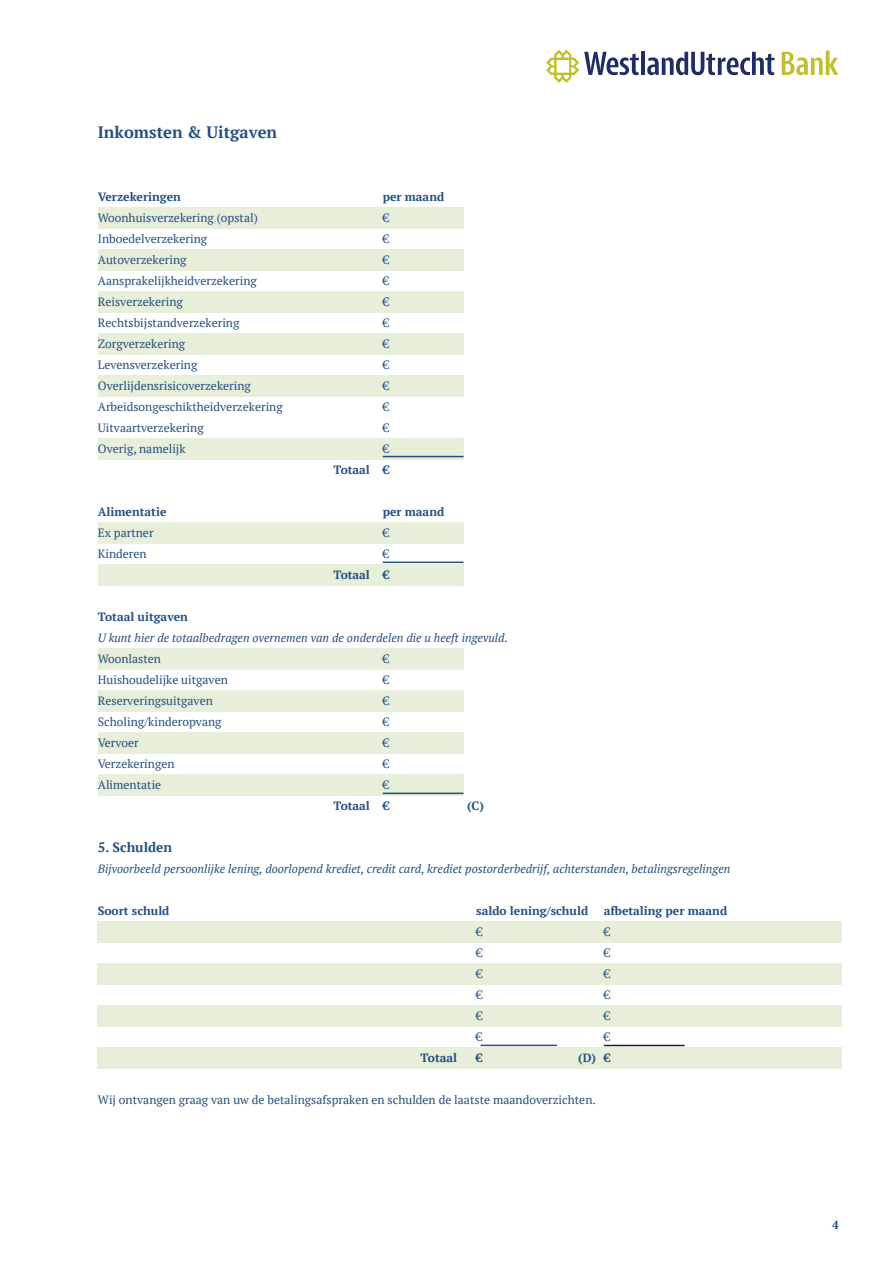
<style>
.page{position:relative;width:893px;height:1263px;background:#fff}
.page>*{position:absolute;margin:0;border:0;box-sizing:border-box;transform-origin:0 0}
.t1{font:700 16.5px "PT Serif";color:#244f81}
.Kop{font:700 13.5px "PT Serif";color:#244f81}
.t2{font:12px "PT Serif";color:#244f81}
.t3{font:italic 12px "PT Serif";color:#244f81}
.Kop-2{font:700 12px "PT Serif";color:#244f81}
.Basis{font:700 12px "PT Serif";color:#244f81}
</style>
<div class="page">
<div style="left:98px;top:208px;width:365px;height:21px;background:#e7eed9"></div>
<div style="left:98px;top:250px;width:365px;height:21px;background:#e7eed9"></div>
<div style="left:98px;top:292px;width:365px;height:21px;background:#e7eed9"></div>
<div style="left:98px;top:334px;width:365px;height:21px;background:#e7eed9"></div>
<div style="left:98px;top:376px;width:365px;height:21px;background:#e7eed9"></div>
<div style="left:98px;top:439px;width:365px;height:21px;background:#e7eed9"></div>
<div style="left:98px;top:523px;width:365px;height:21px;background:#e7eed9"></div>
<div style="left:98px;top:565px;width:365px;height:21px;background:#e7eed9"></div>
<div style="left:98px;top:649px;width:365px;height:21px;background:#e7eed9"></div>
<div style="left:98px;top:691px;width:365px;height:21px;background:#e7eed9"></div>
<div style="left:98px;top:733px;width:365px;height:21px;background:#e7eed9"></div>
<div style="left:98px;top:775px;width:365px;height:21px;background:#e7eed9"></div>
<div style="left:98px;top:922px;width:744px;height:21px;background:#e7eed9"></div>
<div style="left:98px;top:964px;width:744px;height:21px;background:#e7eed9"></div>
<div style="left:98px;top:1006px;width:744px;height:21px;background:#e7eed9"></div>
<div style="left:98px;top:1048px;width:744px;height:21px;background:#e7eed9"></div>
<svg style="left:782px;top:51px;width:56px;height:24px"></svg>
<hr style="left:641px;top:52px;width:4px;height:23px;background:#202c64">
<svg style="left:647px;top:52px;width:127px;height:23px"></svg>
<svg style="left:546px;top:50px;width:93px;height:33px"></svg>
<hr style="left:383px;top:456px;width:80px;height:1px;background:#244f81">
<hr style="left:383px;top:562px;width:80px;height:1px;background:#244f81">
<hr style="left:383px;top:793px;width:80px;height:1px;background:#244f81">
<hr style="left:480px;top:1045px;width:77px;height:1px;background:#244f81">
<hr style="left:604px;top:1045px;width:81px;height:1px;background:#231f20">
<p class="t1" style="left:98px;top:121px;width:181px">Inkomsten &amp; Uitgaven</p>
<p class="Kop-2" style="left:98px;top:189px;width:85px">Verzekeringen</p>
<p class="Kop-2" style="left:383px;top:189px;width:63px">per maand</p>
<p class="t2" style="left:98px;top:210px;width:161px">Woonhuisverzekering (opstal)</p>
<p class="t2" style="left:383px;top:210px;width:8px">€</p>
<p class="t2" style="left:98px;top:231px;width:111px">Inboedelverzekering</p>
<p class="t2" style="left:383px;top:231px;width:8px">€</p>
<p class="t2" style="left:98px;top:252px;width:90px">Autoverzekering</p>
<p class="t2" style="left:383px;top:252px;width:8px">€</p>
<p class="t2" style="left:98px;top:273px;width:160px">Aansprakelijkheidverzekering</p>
<p class="t2" style="left:383px;top:273px;width:8px">€</p>
<p class="t2" style="left:98px;top:294px;width:86px">Reisverzekering</p>
<p class="t2" style="left:383px;top:294px;width:8px">€</p>
<p class="t2" style="left:98px;top:315px;width:143px">Rechtsbijstandverzekering</p>
<p class="t2" style="left:383px;top:315px;width:8px">€</p>
<p class="t2" style="left:98px;top:336px;width:89px">Zorgverzekering</p>
<p class="t2" style="left:383px;top:336px;width:8px">€</p>
<p class="t2" style="left:98px;top:357px;width:101px">Levensverzekering</p>
<p class="t2" style="left:383px;top:357px;width:8px">€</p>
<p class="t2" style="left:98px;top:378px;width:155px">Overlijdensrisicoverzekering</p>
<p class="t2" style="left:383px;top:378px;width:8px">€</p>
<p class="t2" style="left:98px;top:399px;width:186px">Arbeidsongeschiktheidverzekering</p>
<p class="t2" style="left:383px;top:399px;width:8px">€</p>
<p class="t2" style="left:98px;top:420px;width:107px">Uitvaartverzekering</p>
<p class="t2" style="left:383px;top:420px;width:8px">€</p>
<p class="t2" style="left:98px;top:441px;width:89px">Overig, namelijk</p>
<p class="t2" style="left:383px;top:441px;width:8px">€</p>
<p class="Basis" style="left:333px;top:462px;width:58px">Totaal €</p>
<p class="Kop-2" style="left:98px;top:504px;width:70px">Alimentatie</p>
<p class="Kop-2" style="left:383px;top:504px;width:63px">per maand</p>
<p class="t2" style="left:98px;top:525px;width:57px">Ex partner</p>
<p class="t2" style="left:383px;top:525px;width:8px">€</p>
<p class="t2" style="left:98px;top:546px;width:50px">Kinderen</p>
<p class="t2" style="left:383px;top:546px;width:8px">€</p>
<p class="Basis" style="left:333px;top:567px;width:58px">Totaal €</p>
<p class="Kop-2" style="left:98px;top:609px;width:92px">Totaal uitgaven</p>
<p class="t3" style="left:98px;top:630px;width:412px">U kunt hier de totaalbedragen overnemen van de onderdelen die u heeft ingevuld.</p>
<p class="t2" style="left:98px;top:651px;width:65px">Woonlasten</p>
<p class="t2" style="left:383px;top:651px;width:8px">€</p>
<p class="t2" style="left:98px;top:672px;width:132px">Huishoudelijke uitgaven</p>
<p class="t2" style="left:383px;top:672px;width:8px">€</p>
<p class="t2" style="left:98px;top:693px;width:117px">Reserveringsuitgaven</p>
<p class="t2" style="left:383px;top:693px;width:8px">€</p>
<p class="t2" style="left:98px;top:714px;width:125px">Scholing/kinderopvang</p>
<p class="t2" style="left:383px;top:714px;width:8px">€</p>
<p class="t2" style="left:98px;top:735px;width:43px">Vervoer</p>
<p class="t2" style="left:383px;top:735px;width:8px">€</p>
<p class="t2" style="left:98px;top:756px;width:78px">Verzekeringen</p>
<p class="t2" style="left:383px;top:756px;width:8px">€</p>
<p class="t2" style="left:98px;top:777px;width:65px">Alimentatie</p>
<p class="t2" style="left:383px;top:777px;width:8px">€</p>
<p class="Basis" style="left:333px;top:798px;width:58px">Totaal €</p>
<p class="Basis" style="left:467px;top:798px;width:18px">(C)</p>
<p class="Kop" style="left:98px;top:838px;width:76px">5. Schulden</p>
<p class="t3" style="left:98px;top:861px;width:634px">Bijvoorbeeld persoonlijke lening, doorlopend krediet, credit card, krediet postorderbedrijf, achterstanden, betalingsregelingen</p>
<p class="Kop-2" style="left:98px;top:903px;width:73px">Soort schuld</p>
<p class="Kop-2" style="left:476px;top:903px;width:113px">saldo lening/schuld</p>
<p class="Kop-2" style="left:604px;top:903px;width:125px">afbetaling per maand</p>
<p class="t2" style="left:476px;top:924px;width:8px">€</p>
<p class="t2" style="left:604px;top:924px;width:8px">€</p>
<p class="t2" style="left:476px;top:945px;width:8px">€</p>
<p class="t2" style="left:604px;top:945px;width:8px">€</p>
<p class="t2" style="left:476px;top:966px;width:8px">€</p>
<p class="t2" style="left:604px;top:966px;width:8px">€</p>
<p class="t2" style="left:476px;top:987px;width:8px">€</p>
<p class="t2" style="left:604px;top:987px;width:8px">€</p>
<p class="t2" style="left:476px;top:1008px;width:8px">€</p>
<p class="t2" style="left:604px;top:1008px;width:8px">€</p>
<p class="t2" style="left:476px;top:1029px;width:8px">€</p>
<p class="t2" style="left:604px;top:1029px;width:8px">€</p>
<p class="Kop-2" style="left:421px;top:1050px;width:38px">Totaal</p>
<p class="Kop-2" style="left:476px;top:1050px;width:8px">€</p>
<p class="Kop-2" style="left:604px;top:1050px;width:8px">€</p>
<p class="t2" style="left:98px;top:1092px;width:499px">Wij ontvangen graag van uw de betalingsafspraken en schulden de laatste maandoverzichten.</p>
<p class="Basis" style="left:578px;top:1050px;width:19px">(D)</p>
<p class="Kop-2" style="left:832px;top:1217px;width:8px">4</p>
</div>
